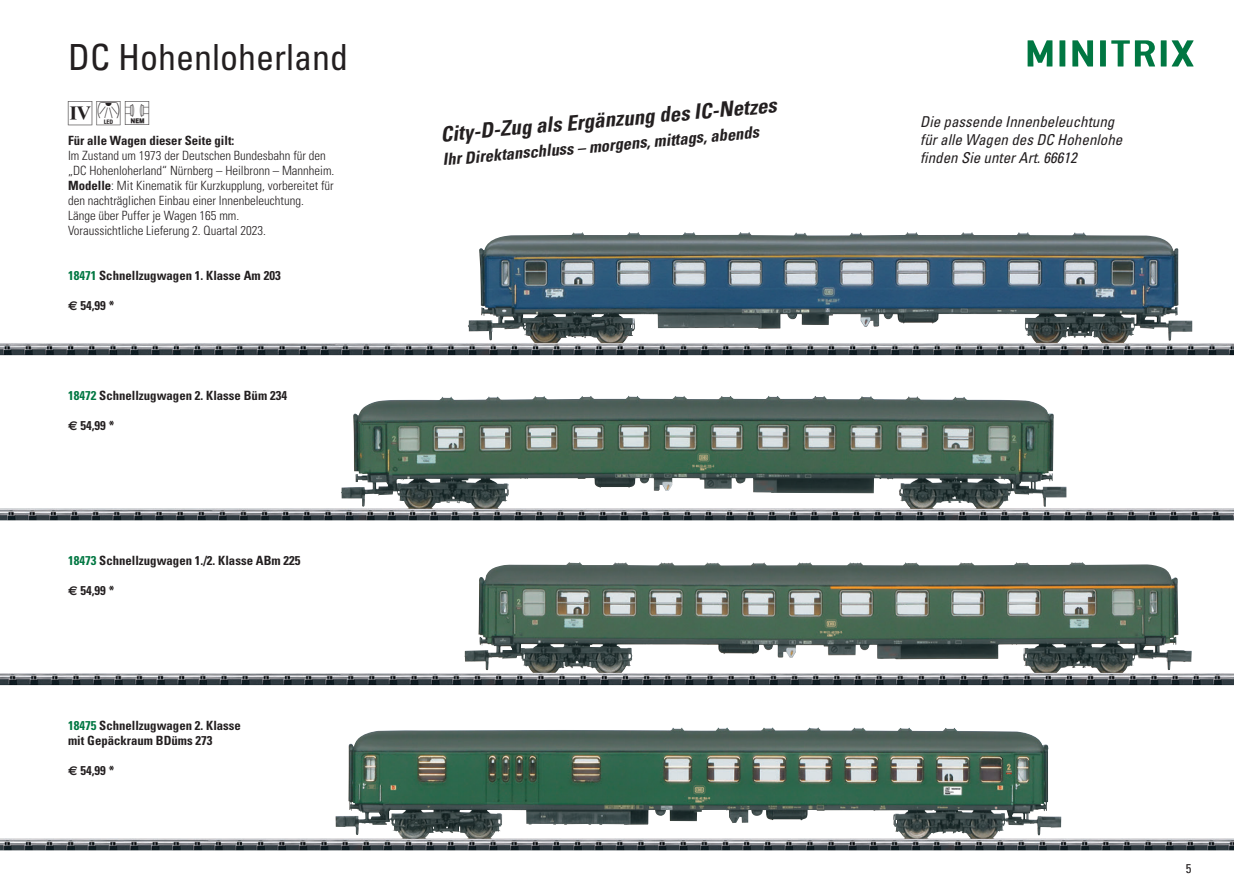
<style>
.page{position:relative;width:1234px;height:893px;background:#fff}
.page>*{position:absolute;margin:0;border:0;box-sizing:border-box;transform-origin:0 0}
.t1{font:condensed 36px "Univers LT Std";color:#231f20}
.t2{font:30px "Trix Piktos";color:#231f20}
.t3{font:italic 700 condensed 21px "Univers LT Std";color:#231f20}
.t4{font:italic 700 condensed 16.5px "Univers LT Std";color:#231f20}
.t5{font:italic condensed 15px/18px "Univers";color:#231f20}
.t6{font:300 condensed 12.75px/15px "Univers LT Std";color:#231f20}
.t7{font:700 condensed 12.75px "Univers LT Std";color:#231f20}
.t8{font:condensed 12.75px "Univers LT Std";color:#231f20}
.s1{font-weight:700}
.s2{color:#007742}
.s3{font-family:"Euro Sans";font-stretch:normal}
</style>
<div class="page">
<svg style="left:1027px;top:40px;width:25px;height:27px"></svg>
<svg style="left:1059px;top:40px;width:6px;height:27px"></svg>
<svg style="left:1072px;top:40px;width:20px;height:27px"></svg>
<svg style="left:1100px;top:40px;width:54px;height:27px"></svg>
<svg style="left:1160px;top:40px;width:33px;height:27px"></svg>
<img style="left:0;top:232px;width:1233px;height:123px">
<img style="left:0;top:396px;width:1233px;height:124px">
<img style="left:0;top:562px;width:1233px;height:123px">
<img style="left:0;top:727px;width:1233px;height:123px">
<svg style="left:0;top:763px;width:1px;height:12px"></svg>
<h1 class="t1" style="left:68px;top:35px;width:281px">DC Hohenloherland</h1>
<h2 class="t2" style="left:68px;top:97px;width:87px">e)1</h2>
<p class="t7" style="left:68px;top:133px;width:168px">Für alle Wagen dieser Seite gilt:</p>
<p class="t6" style="left:68px;top:148px;width:268px">Im Zustand um 1973 der Deutschen Bundesbahn für den „DC Hohenloherland“ Nürnberg – Heilbronn – Mannheim.<br><span class="s1">Modelle</span>: Mit Kinematik für Kurzkupplung, vorbereitet für den nachträglichen Einbau einer Innenbeleuchtung.<br>Länge über Puffer je Wagen 165 mm.<br>Voraussichtliche Lieferung 2. Quartal 2023.</p>
<p class="t7" style="left:68px;top:268px;width:214px"><span class="s2">18471</span> Schnellzugwagen 1. Klasse Am 203</p>
<p class="t7" style="left:68px;top:298px;width:48px"><span class="s3">€</span> 54,99 *</p>
<p class="t7" style="left:68px;top:388px;width:220px"><span class="s2">18472</span> Schnellzugwagen 2. Klasse Büm 234</p>
<p class="t7" style="left:68px;top:418px;width:48px"><span class="s3">€</span> 54,99 *</p>
<p class="t7" style="left:68px;top:553px;width:234px"><span class="s2">18473</span> Schnellzugwagen 1./2. Klasse ABm 225</p>
<p class="t7" style="left:68px;top:583px;width:48px"><span class="s3">€</span> 54,99 *</p>
<p class="t7" style="left:68px;top:718px;width:174px"><span class="s2">18475</span> Schnellzugwagen 2. Klasse</p>
<p class="t7" style="left:68px;top:733px;width:146px">mit Gepäckraum BDüms 273</p>
<p class="t7" style="left:68px;top:763px;width:48px"><span class="s3">€</span> 54,99 *</p>
<h3 class="t3" style="left:439px;top:121px;width:339px;rotate:-5deg">City-D-Zug als Ergänzung des IC-Netzes</h3>
<p class="t4" style="left:442px;top:150px;width:319px;rotate:-5deg">Ihr Direktanschluss – morgens, mittags, abends</p>
<p class="t5" style="left:919px;top:113px;width:204px">Die passende Innenbeleuchtung für alle Wagen des DC Hohenlohe finden Sie unter Art. 66612</p>
<p class="t8" style="left:1185px;top:861px;width:7px">5</p>
</div>
